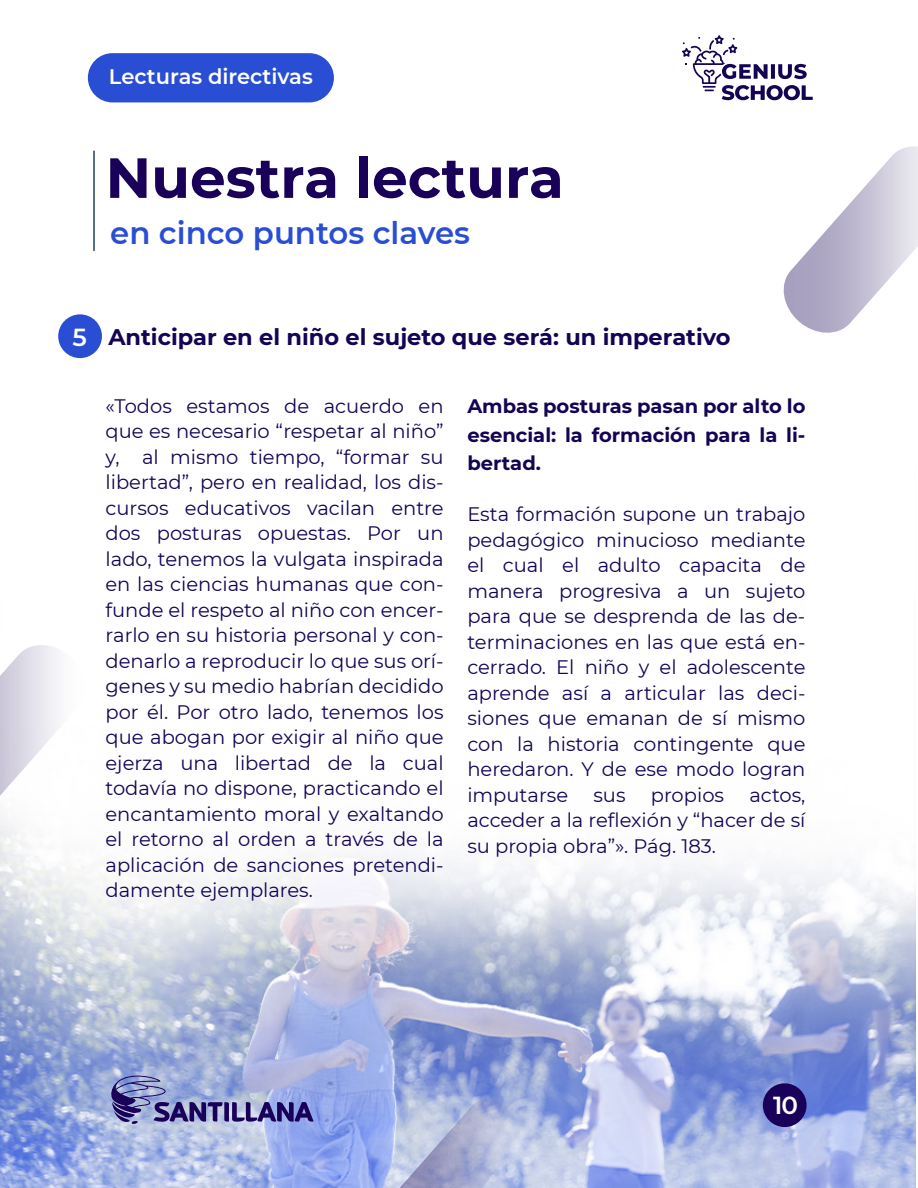
<style>
.page{position:relative;width:918px;height:1188px;background:#fff}
.page>*{position:absolute;margin:0;border:0;box-sizing:border-box;transform-origin:0 0}
.t1{font:700 56.55px "Montserrat";color:#190058}
.t2{font:600 30.75px "Montserrat";color:#294dd3}
.t3{font:600 24.6px "Montserrat";color:#fff}
.t4{font:700 22.5px "Montserrat";color:#150354}
.t5{font:600 21px "Montserrat";color:#fff}
.t6{font:19.5px/25.5px "Montserrat";color:#150354;text-align:justify}
.t7{font:700 19.5px/28.7px "Montserrat";color:#150354;text-align:justify}
</style>
<div class="page">
<img style="left:0;top:53px;width:916px;height:1135px">
<div style="left:88px;top:53px;width:246px;height:49px;background:#294dd3;border-radius:25px"></div>
<svg style="left:682px;top:35px;width:131px;height:66px"></svg>
<hr style="left:93px;top:151px;width:2px;height:100px;background:#1f4065">
<div style="left:58px;top:314px;width:44px;height:44px;background:#294dd3;border-radius:50%"></div>
<svg style="left:110px;top:1075px;width:204px;height:51px;background:#868bc0"></svg>
<div style="left:763px;top:1083px;width:44px;height:44px;background:#190058;border-radius:50%"></div>
<svg style="left:0;top:645px;width:85px;height:186px"></svg>
<svg style="left:784px;top:146px;width:134px;height:187px"></svg>
<svg style="left:388px;top:1099px;width:135px;height:89px;background:#b1b9da"></svg>
<p class="t5" style="left:109px;top:62px;width:205px">Lecturas directivas</p>
<h1 class="t1" style="left:106px;top:137px;width:460px">Nuestra lectura</h1>
<h2 class="t2" style="left:110px;top:211px;width:361px">en cinco puntos claves</h2>
<p class="t3" style="left:72px;top:320px;width:16px">5</p>
<p class="t4" style="left:108px;top:321px;width:624px">Anticipar en el niño el sujeto que será: un imperativo</p>
<p class="t6" style="left:106px;top:392px;width:340px">«Todos estamos de acuerdo en que es necesario “respetar al niño” y, al mismo tiempo, “formar su libertad”, pero en realidad, los dis&shy;cursos educativos vacilan entre dos posturas opuestas. Por un lado, tenemos la vulgata inspirada en las ciencias humanas que con&shy;funde el respeto al niño con encer&shy;rarlo en su historia personal y con&shy;denarlo a reproducir lo que sus orí&shy;genes y su medio habrían decidido por él. Por otro lado, tenemos los que abogan por exigir al niño que ejerza una libertad de la cual todavía no dispone, practicando el encantamiento moral y exaltando el retorno al orden a través de la aplicación de sanciones pretendi&shy;damente ejemplares.</p>
<p class="t7" style="left:467px;top:391px;width:340px">Ambas posturas pasan por alto lo esencial: la formación para la li&shy;bertad.</p>
<p class="t6" style="left:467px;top:501px;width:340px">Esta formación supone un trabajo pedagógico minucioso mediante el cual el adulto capacita de manera progresiva a un sujeto para que se desprenda de las de&shy;terminaciones en las que está en&shy;cerrado. El niño y el adolescente aprende así a articular las deci&shy;siones que emanan de sí mismo con la historia contingente que heredaron. Y de ese modo logran imputarse</p>
<p class="t6" style="left:593px;top:782px;width:34px">sus</p>
<p class="t6" style="left:651px;top:782px;width:75px">propios</p>
<p class="t6" style="left:467px;top:782px;width:340px;text-indent:282px">actos, acceder a la reflexión y “hacer de sí su propia obra”». Pág. 183.</p>
<p class="t3" style="left:773px;top:1087px;width:26px">10</p>
</div>
